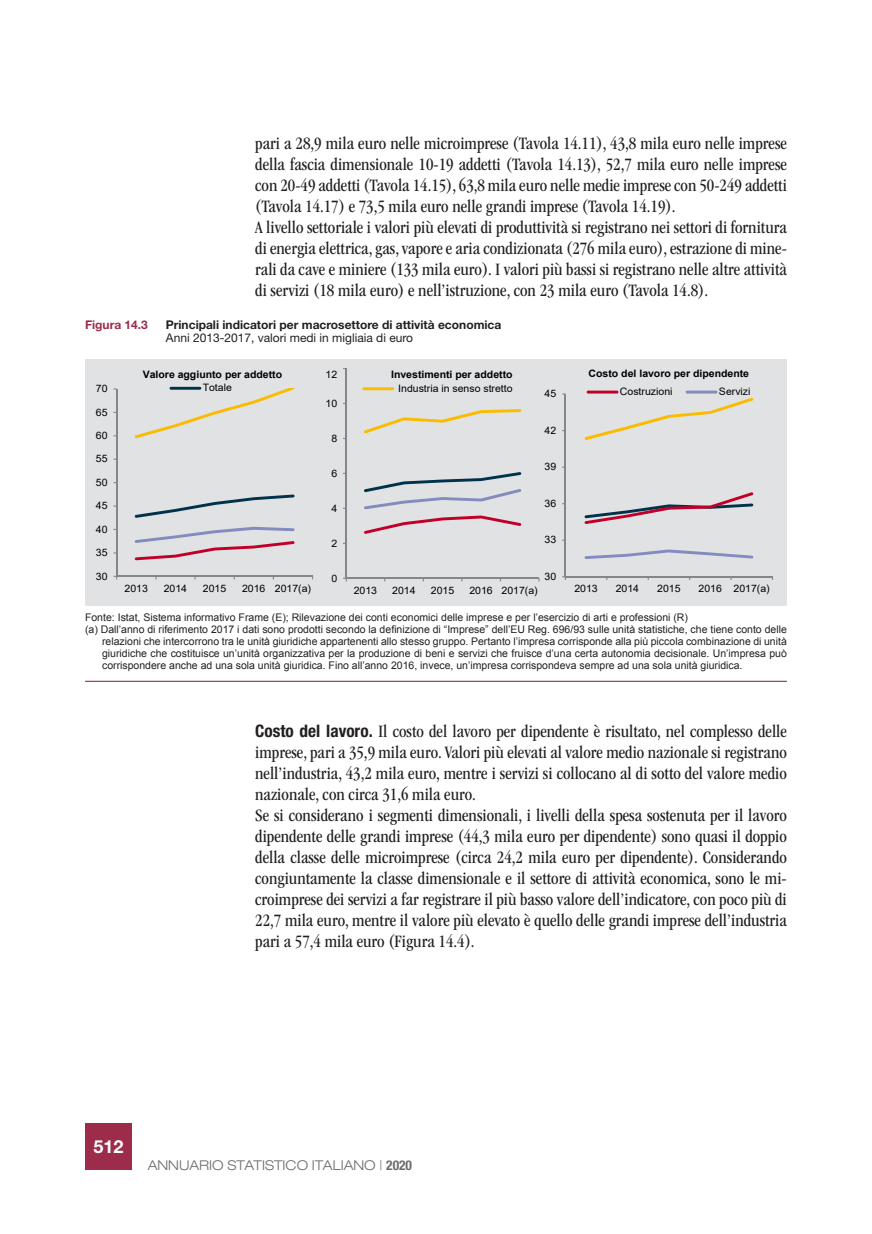
<style>
.page{position:relative;width:872px;height:1234px;background:#fff}
.page>*{position:absolute;margin:0;border:0;box-sizing:border-box;transform-origin:0 0}
.t1{font:condensed 18px/21px "ITC Garamond Std";color:#231f20}
.t2{font:700 18px "Helvetica Neue LT Std";color:#fff}
.t3{font:300 expanded 13.5px "Helvetica Neue LT Std";color:#6c6d70}
.t4{font:700 12px "Helvetica Neue LT Std";color:#231f20}
.t5{font:12px "Helvetica Neue LT Std";color:#231f20}
.t6{font:700 12px "Helvetica Neue LT Std";color:#9c2c49}
.t7{font:10.5px "Arial";color:#231f20}
.t8{font:10.2px "Arial";color:#000}
.t9{font:700 10.2px "Arial";color:#000}
.s1{font-family:"Helvetica Neue LT Std";font-weight:700;font-size:17.25px}
.s2{font-weight:700;font-stretch:condensed}
</style>
<div class="page">
<div style="left:85px;top:1123px;width:47px;height:46px;background:#9c2c49"></div>
<div style="left:85px;top:359px;width:702px;height:246px;background:#e1e2e4"></div>
<hr style="left:116px;top:389px;width:1px;height:187px;background:#868686">
<hr style="left:117px;top:575px;width:196px;height:1px;background:#868686">
<svg style="left:135px;top:494px;width:160px;height:23px"></svg>
<svg style="left:135px;top:389px;width:159px;height:49px"></svg>
<svg style="left:135px;top:526px;width:160px;height:34px"></svg>
<hr style="left:169px;top:387px;width:32px;height:2px;background:#00324b">
<hr style="left:565px;top:394px;width:1px;height:182px;background:#868686">
<hr style="left:565px;top:576px;width:207px;height:1px;background:#868686">
<svg style="left:584px;top:397px;width:169px;height:43px"></svg>
<svg style="left:584px;top:492px;width:169px;height:32px"></svg>
<svg style="left:584px;top:549px;width:169px;height:10px"></svg>
<hr style="left:586px;top:390px;width:32px;height:3px;background:#c1002a;border-radius:2px">
<hr style="left:685px;top:390px;width:32px;height:3px;background:#838bbf">
<hr style="left:346px;top:368px;width:1px;height:210px;background:#868686">
<hr style="left:346px;top:577px;width:193px;height:1px;background:#868686">
<svg style="left:364px;top:409px;width:157px;height:24px"></svg>
<svg style="left:364px;top:515px;width:157px;height:19px"></svg>
<svg style="left:364px;top:472px;width:157px;height:37px"></svg>
<hr style="left:362px;top:387px;width:32px;height:3px;background:#fabb00">
<hr style="left:85px;top:680px;width:702px;height:1px;background:#9c2c49">
<p class="t1" style="left:255px;top:132px;width:533px">pari a 28,9 mila euro nelle microimprese (Tavola 14.11), 43,8 mila euro nelle imprese della fascia dimensionale 10-19 addetti (Tavola 14.13), 52,7 mila euro nelle imprese con 20-49 addetti (Tavola 14.15), 63,8 mila euro nelle medie imprese con 50-249 addetti (Tavola 14.17) e 73,5 mila euro nelle grandi imprese (Tavola 14.19).<br>A livello settoriale i valori più elevati di produttività si registrano nei settori di fornitura di energia elettrica, gas, vapore e aria condizionata (276 mila euro), estrazione di mine&shy;rali da cave e miniere (133 mila euro). I valori più bassi si registrano nelle altre attività di servizi (18 mila euro) e nell’istruzione, con 23 mila euro (Tavola 14.8).</p>
<p class="t6" style="left:85px;top:317px;width:64px">Figura 14.3</p>
<p class="t4" style="left:166px;top:317px;width:337px">Principali indicatori per macrosettore di attività economica</p>
<p class="t5" style="left:166px;top:331px;width:249px">Anni 2013-2017, valori medi in migliaia di euro</p>
<p class="t8" style="left:96px;top:381px;width:13px">70</p>
<p class="t8" style="left:96px;top:405px;width:13px">65</p>
<p class="t8" style="left:96px;top:428px;width:13px">60</p>
<p class="t8" style="left:96px;top:451px;width:13px">55</p>
<p class="t8" style="left:96px;top:475px;width:13px">50</p>
<p class="t8" style="left:96px;top:498px;width:13px">45</p>
<p class="t8" style="left:96px;top:522px;width:13px">40</p>
<p class="t8" style="left:96px;top:545px;width:13px">35</p>
<p class="t8" style="left:96px;top:569px;width:13px">30</p>
<p class="t9" style="left:143px;top:367px;width:141px">Valore aggiunto per addetto</p>
<p class="t8" style="left:203px;top:381px;width:31px">Totale</p>
<p class="t8" style="left:325px;top:367px;width:13px">12</p>
<p class="t8" style="left:325px;top:396px;width:13px">10</p>
<p class="t8" style="left:331px;top:431px;width:7px">8</p>
<p class="t8" style="left:331px;top:466px;width:7px">6</p>
<p class="t8" style="left:331px;top:501px;width:7px">4</p>
<p class="t8" style="left:331px;top:536px;width:7px">2</p>
<p class="t8" style="left:331px;top:571px;width:7px">0</p>
<p class="t9" style="left:391px;top:367px;width:123px">Investimenti per addetto</p>
<p class="t8" style="left:398px;top:381px;width:116px">Industria in senso stretto</p>
<p class="t8" style="left:544px;top:386px;width:13px">45</p>
<p class="t8" style="left:544px;top:423px;width:13px">42</p>
<p class="t8" style="left:544px;top:459px;width:13px">39</p>
<p class="t8" style="left:544px;top:496px;width:13px">36</p>
<p class="t8" style="left:544px;top:532px;width:13px">33</p>
<p class="t8" style="left:544px;top:569px;width:13px">30</p>
<p class="t8" style="left:124px;top:581px;width:25px">2013</p>
<p class="t8" style="left:164px;top:581px;width:25px">2014</p>
<p class="t8" style="left:203px;top:581px;width:25px">2015</p>
<p class="t8" style="left:242px;top:581px;width:70px">2016 2017(a)</p>
<p class="t8" style="left:354px;top:583px;width:25px">2013</p>
<p class="t8" style="left:392px;top:583px;width:25px">2014</p>
<p class="t8" style="left:431px;top:583px;width:25px">2015</p>
<p class="t8" style="left:469px;top:583px;width:70px">2016 2017(a)</p>
<p class="t9" style="left:588px;top:366px;width:162px">Costo del lavoro per dipendente</p>
<p class="t8" style="left:620px;top:384px;width:54px">Costruzioni</p>
<p class="t8" style="left:719px;top:384px;width:33px">Servizi</p>
<p class="t8" style="left:574px;top:581px;width:25px">2013</p>
<p class="t8" style="left:616px;top:581px;width:25px">2014</p>
<p class="t8" style="left:657px;top:581px;width:25px">2015</p>
<p class="t8" style="left:698px;top:581px;width:73px">2016 2017(a)</p>
<p class="t7" style="left:85px;top:610px;width:604px">Fonte: Istat, Sistema informativo Frame (E); Rilevazione dei conti economici delle imprese e per l’esercizio di arti e professioni (R)</p>
<p class="t7" style="left:85px;top:622px;width:703px">(a) Dall’anno di riferimento 2017 i dati sono prodotti secondo la definizione di “Imprese” dell’EU Reg. 696/93 sulle unità statistiche, che tiene conto delle</p>
<p class="t7" style="left:102px;top:634px;width:686px">relazioni che intercorrono tra le unità giuridiche appartenenti allo stesso gruppo. Pertanto l’impresa corrisponde alla più piccola combinazione di unità</p>
<p class="t7" style="left:102px;top:646px;width:686px">giuridiche che costituisce un’unità organizzativa per la produzione di beni e servizi che fruisce d’una certa autonomia decisionale. Un’impresa può</p>
<p class="t7" style="left:102px;top:658px;width:642px">corrispondere anche ad una sola unità giuridica. Fino all’anno 2016, invece, un’impresa corrispondeva sempre ad una sola unità giuridica.</p>
<p class="t1" style="left:255px;top:720px;width:533px"><span class="s1">Costo del lavoro.</span> Il costo del lavoro per dipendente è risultato, nel complesso delle imprese, pari a 35,9 mila euro. Valori più elevati al valore medio nazionale si registrano nell’industria, 43,2 mila euro, mentre i servizi si collocano al di sotto del valore medio nazionale, con circa 31,6 mila euro.<br>Se si considerano i segmenti dimensionali, i livelli della spesa sostenuta per il lavoro dipendente delle grandi imprese (44,3 mila euro per dipendente) sono quasi il doppio della classe delle microimprese (circa 24,2 mila euro per dipendente). Considerando congiuntamente la classe dimensionale e il settore di attività economica, sono le mi&shy;croimprese dei servizi a far registrare il più basso valore dell’indicatore, con poco più di 22,7 mila euro, mentre il valore più elevato è quello delle grandi imprese dell’industria pari a 57,4 mila euro (Figura 14.4).</p>
<p class="t2" style="left:93px;top:1135px;width:32px">512</p>
<p class="t3" style="left:148px;top:1157px;width:266px">ANNUARIO STATISTICO ITALIANO | <span class="s2">2020</span></p>
</div>
